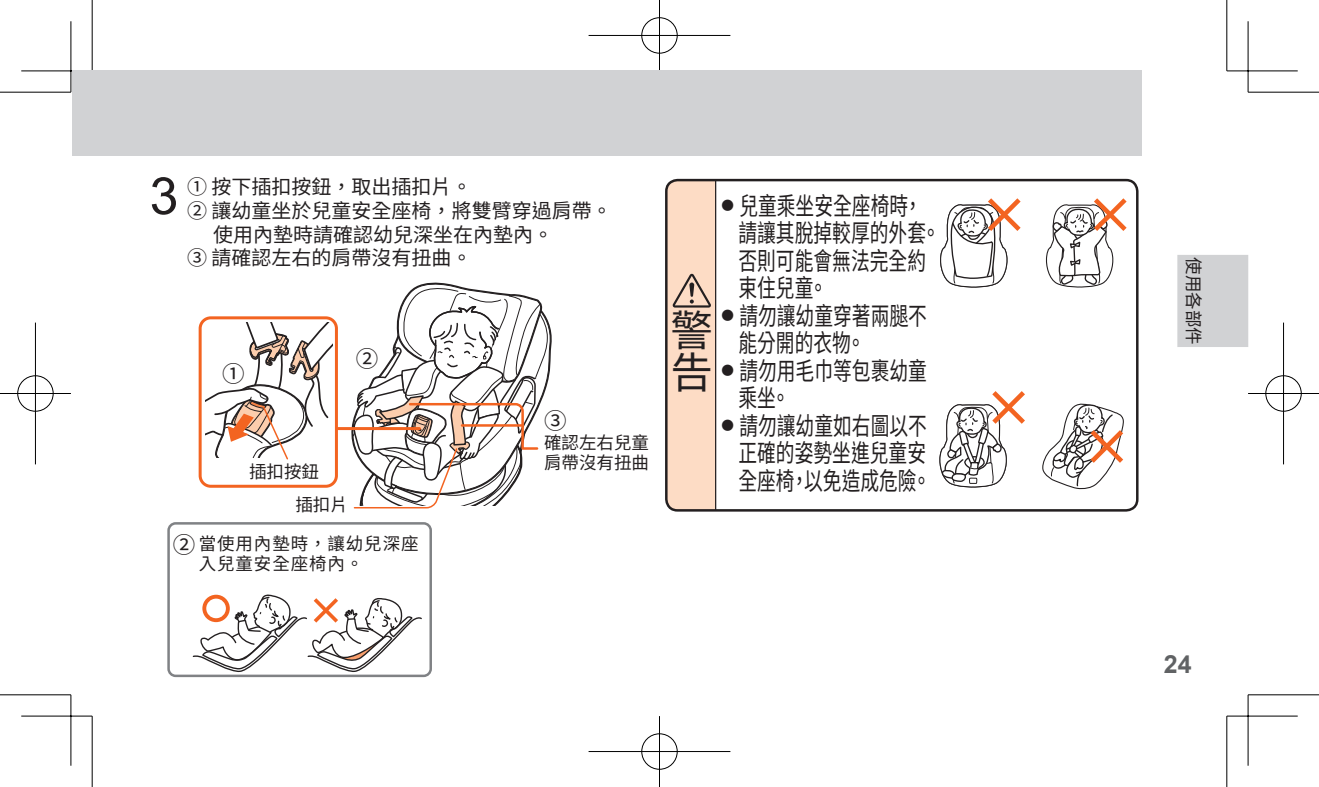
<style>
.page{position:relative;width:1319px;height:787px;background:#fff}
.page>*{position:absolute;margin:0;border:0;box-sizing:border-box;transform-origin:0 0}
.t1{font:51.5px "Arial";color:#231f20}
.t2{font:42.5px/42.5px "Source Han Sans TC";color:#231f20}
.t3{font:25px/27.5px "Source Han Sans TC";color:#231f20;scale:.75 1}
.t4{font:700 25px "Arial";color:#606264}
.t5{font:22.5px "Source Han Sans TC";color:#231f20}
.t6{font:20px "Source Han Sans TC";color:#231f20}
.t7{font:17.5px/20px "Source Han Sans TC";color:#231f20}
.t8{font:17.5px/20px "Source Han Sans TC";letter-spacing:.05em;color:#231f20}
</style>
<div class="page">
<svg style="left:0;top:91px;width:69px;height:1px"></svg>
<svg style="left:1249px;top:91px;width:69px;height:1px"></svg>
<svg style="left:91px;top:0;width:1px;height:69px"></svg>
<svg style="left:91px;top:718px;width:1px;height:69px"></svg>
<svg style="left:1227px;top:0;width:1px;height:69px"></svg>
<svg style="left:1227px;top:718px;width:1px;height:69px"></svg>
<svg style="left:21px;top:69px;width:71px;height:3px"></svg>
<svg style="left:1226px;top:69px;width:71px;height:3px"></svg>
<svg style="left:21px;top:716px;width:71px;height:2px"></svg>
<svg style="left:1227px;top:716px;width:70px;height:2px"></svg>
<svg style="left:69px;top:21px;width:4px;height:71px"></svg>
<svg style="left:69px;top:694px;width:4px;height:71px"></svg>
<svg style="left:1245px;top:21px;width:4px;height:71px"></svg>
<svg style="left:1245px;top:695px;width:4px;height:70px"></svg>
<hr style="left:0;top:92px;width:71px;height:1px;background:#000">
<hr style="left:1247px;top:92px;width:71px;height:1px;background:#000">
<hr style="left:0;top:694px;width:71px;height:1px;background:#000">
<hr style="left:1247px;top:694px;width:71px;height:1px;background:#000">
<hr style="left:92px;top:0;width:1px;height:71px;background:#000">
<hr style="left:92px;top:716px;width:1px;height:71px;background:#000">
<hr style="left:1226px;top:0;width:1px;height:71px;background:#000">
<hr style="left:1226px;top:716px;width:1px;height:71px;background:#000">
<hr style="left:21px;top:70px;width:71px;height:1px;background:#000">
<hr style="left:1226px;top:70px;width:71px;height:1px;background:#000">
<hr style="left:21px;top:715px;width:71px;height:1px;background:#000">
<hr style="left:1226px;top:715px;width:71px;height:1px;background:#000">
<hr style="left:70px;top:21px;width:1px;height:71px;background:#000">
<hr style="left:70px;top:694px;width:1px;height:71px;background:#000">
<hr style="left:1247px;top:21px;width:1px;height:71px;background:#000">
<hr style="left:1247px;top:694px;width:1px;height:71px;background:#000">
<div style="left:640px;top:16px;width:39px;height:39px;border:4px solid #fff;border-radius:50%"></div>
<hr style="left:588px;top:34px;width:142px;height:3px;background:#fff">
<hr style="left:657px;top:0;width:4px;height:71px;background:#fff">
<div style="left:641px;top:17px;width:36px;height:37px;border:1px solid #000;border-radius:50%"></div>
<hr style="left:588px;top:35px;width:142px;height:1px;background:#000">
<hr style="left:659px;top:0;width:1px;height:71px;background:#000">
<div style="left:640px;top:732px;width:39px;height:39px;border:4px solid #fff;border-radius:50%"></div>
<hr style="left:588px;top:749px;width:142px;height:4px;background:#fff">
<hr style="left:657px;top:716px;width:4px;height:71px;background:#fff">
<div style="left:641px;top:733px;width:36px;height:36px;border:1px solid #000;border-radius:50%"></div>
<hr style="left:588px;top:751px;width:142px;height:1px;background:#000">
<hr style="left:659px;top:716px;width:1px;height:71px;background:#000">
<div style="left:16px;top:374px;width:39px;height:39px;border:4px solid #fff;border-radius:50%"></div>
<hr style="left:0;top:392px;width:71px;height:3px;background:#fff">
<hr style="left:34px;top:322px;width:3px;height:142px;background:#fff">
<div style="left:17px;top:375px;width:36px;height:36px;border:1px solid #000;border-radius:50%"></div>
<hr style="left:0;top:393px;width:71px;height:1px;background:#000">
<hr style="left:35px;top:322px;width:1px;height:142px;background:#000">
<div style="left:1263px;top:374px;width:39px;height:39px;border:4px solid #fff;border-radius:50%"></div>
<hr style="left:1247px;top:392px;width:71px;height:3px;background:#fff">
<hr style="left:1281px;top:322px;width:3px;height:142px;background:#fff">
<div style="left:1265px;top:375px;width:36px;height:36px;border:1px solid #000;border-radius:50%"></div>
<hr style="left:1247px;top:393px;width:71px;height:1px;background:#000">
<hr style="left:1282px;top:322px;width:1px;height:142px;background:#000">
<div style="left:1178px;top:256px;width:68px;height:90px;background:#d1d2d4"></div>
<div style="left:1177px;top:255px;width:70px;height:92px;border:2px solid #d1d2d4"></div>
<div style="left:72px;top:70px;width:1069px;height:86px;background:#d1d2d4"></div>
<div style="left:665px;top:179px;width:473px;height:332px;border:2px solid #231f20;border-radius:11px"></div>
<svg style="left:666px;top:180px;width:50px;height:330px;background:#eecfba"></svg>
<div style="left:199px;top:316px;width:139px;height:172px;border:3px solid #f36421;border-radius:11px"></div>
<hr style="left:338px;top:427px;width:81px;height:3px;background:#f36421">
<svg style="left:352px;top:282px;width:196px;height:227px"></svg>
<div style="left:167px;top:522px;width:265px;height:155px;border:2px solid #808285;border-radius:7px"></div>
<svg style="left:192px;top:594px;width:230px;height:78px"></svg>
<svg style="left:206px;top:323px;width:126px;height:137px"></svg>
<svg style="left:1046px;top:198px;width:80px;height:90px"></svg>
<svg style="left:940px;top:198px;width:80px;height:90px"></svg>
<svg style="left:939px;top:391px;width:85px;height:97px"></svg>
<svg style="left:1042px;top:403px;width:82px;height:87px"></svg>
<h1 class="t1" style="left:150px;top:160px;width:30px">3</h1>
<p class="t6" style="left:187px;top:175px;width:286px">① 按下插扣按鈕，取出插扣片。</p>
<p class="t6" style="left:187px;top:199px;width:426px">② 讓幼童坐於兒童安全座椅，將雙臂穿過肩帶。</p>
<p class="t6" style="left:213px;top:223px;width:341px">使用內墊時請確認幼兒深坐在內墊內。</p>
<p class="t6" style="left:187px;top:247px;width:286px">③ 請確認左右的肩帶沒有扭曲。</p>
<p class="t5" style="left:222px;top:361px;width:24px">①</p>
<p class="t5" style="left:356px;top:345px;width:24px">②</p>
<p class="t7" style="left:249px;top:461px;width:71px">插扣按鈕</p>
<p class="t7" style="left:295px;top:495px;width:54px">插扣片</p>
<p class="t5" style="left:173px;top:531px;width:24px">②</p>
<p class="t8" style="left:199px;top:534px;width:221px">當使用內墊時，讓幼兒深座入兒童安全座椅內。</p>
<p class="t5" style="left:544px;top:407px;width:24px">③</p>
<p class="t7" style="left:544px;top:432px;width:106px">確認左右兒童肩帶沒有扭曲</p>
<h2 class="t2" style="left:670px;top:310px;width:42px">警告</h2>
<p class="t3" style="left:738px;top:192px;width:270px;text-indent:-17px"><sup>●</sup> 兒童乘坐安全座椅時，請讓其脫掉較厚的外套。否則可能會無法完全約束住兒童。</p>
<p class="t3" style="left:738px;top:302px;width:253px;text-indent:-17px"><sup>●</sup> 請勿讓幼童穿著兩腿不能分開的衣物。</p>
<p class="t3" style="left:738px;top:357px;width:253px;text-indent:-17px"><sup>●</sup> 請勿用毛巾等包裹幼童乘坐。</p>
<p class="t3" style="left:738px;top:412px;width:258px;text-indent:-17px"><sup>●</sup> 請勿讓幼童如右圖以不正確的姿勢坐進兒童安全座椅，以免造成危險。</p>
<p class="t7" style="left:1202px;top:257px;width:89px;rotate:90deg">使用各部件</p>
<p class="t4" style="left:1163px;top:646px;width:29px">24</p>
</div>
